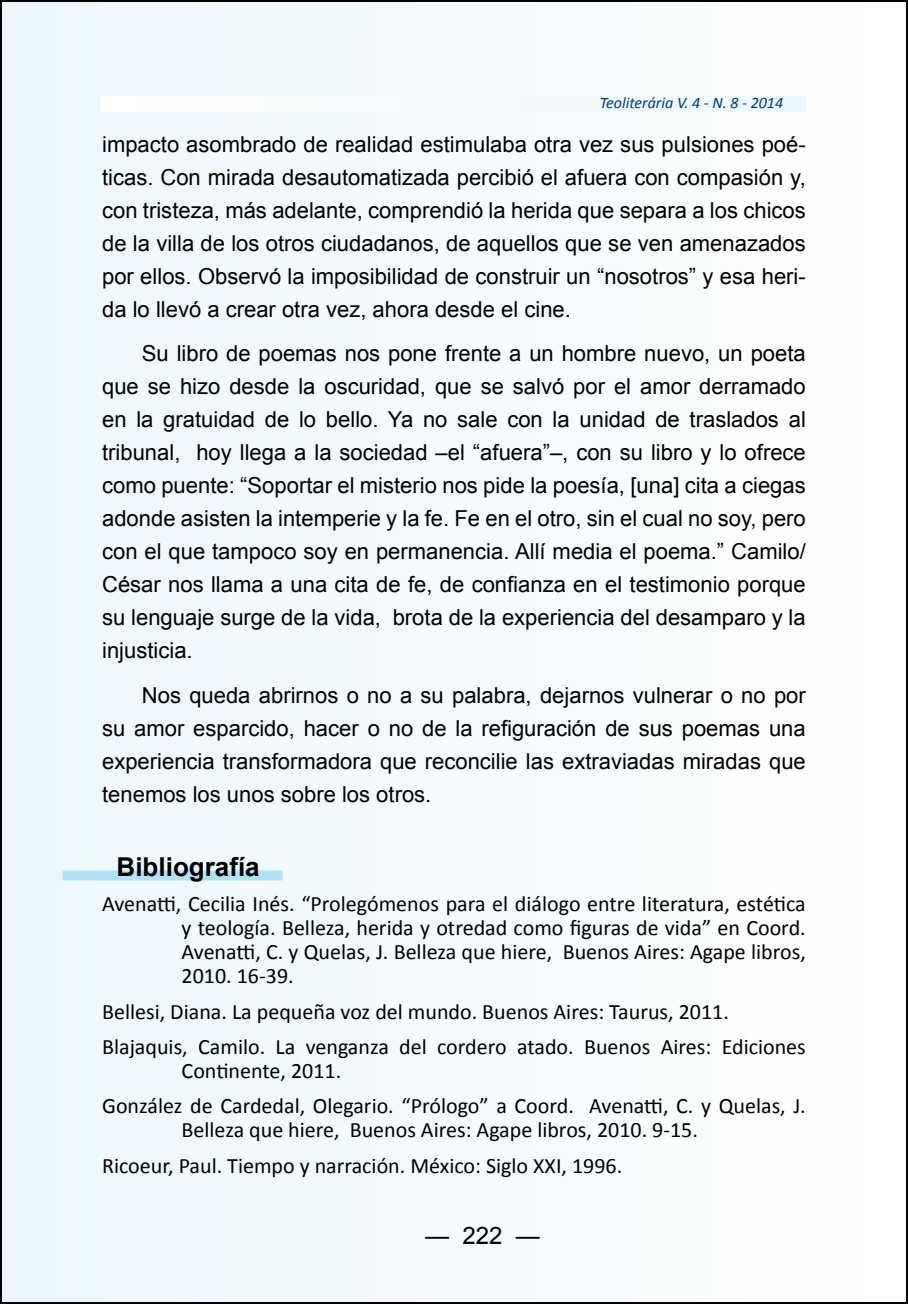
<style>
.page{position:relative;width:908px;height:1304px;background:#fff}
.page>*{position:absolute;margin:0;border:0;box-sizing:border-box;transform-origin:0 0}
.t1{font:700 26px "Arial";color:#000}
.t2{font:24px "Arial";color:#000}
.t3{font:22px/33px "Arial";color:#000;text-align:justify}
.t4{font:22px/24px "Calibri";color:#000}
.t5{font:italic 16px "Calibri";color:#003882}
</style>
<div class="page">
<div style="left:1px;top:1px;width:905px;height:1302px;background:#f5fbfe"></div>
<div style="left:62px;top:870px;width:220px;height:10px;background:#b3e2f6"></div>
<p class="t5" style="left:599px;top:93px;width:185px">Teoliterária V. 4 - N. 8 - 2014</p>
<p class="t3" style="left:102px;top:128px;width:704px">impacto asombrado de realidad estimulaba otra vez sus pulsiones poé&shy;ticas. Con mirada desautomatizada percibió el afuera con compasión y, con tristeza, más adelante, comprendió la herida que separa a los chicos de la villa de los otros ciudadanos, de aquellos que se ven amenazados por ellos. Observó la imposibilidad de construir un “nosotros” y esa heri&shy;da lo llevó a crear otra vez, ahora desde el cine.</p>
<p class="t3" style="left:102px;top:337px;width:705px;text-indent:40px">Su libro de poemas nos pone frente a un hombre nuevo, un poeta que se hizo desde la oscuridad, que se salvó por el amor derramado en la gratuidad de lo bello. Ya no sale con la unidad de traslados al tribunal, hoy llega a la sociedad –el “afuera”–, con su libro y lo ofrece como puente: “Soportar el misterio nos pide la poesía, [una] cita a ciegas adonde asisten la intemperie y la fe. Fe en el otro, sin el cual no soy, pero con el que tampoco soy en permanencia. Allí media el poema.” Camilo/ César nos llama a una cita de fe, de confianza en el testimonio porque su lenguaje surge de la vida, brota de la experiencia del desamparo y la injusticia.</p>
<p class="t3" style="left:102px;top:679px;width:704px;text-indent:40px">Nos queda abrirnos o no a su palabra, dejarnos vulnerar o no por su amor esparcido, hacer o no de la refiguración de sus poemas una experiencia transformadora que reconcilie las extraviadas miradas que tenemos los unos sobre los otros.</p>
<p class="t1" style="left:117px;top:850px;width:145px">Bibliografía</p>
<p class="t4" style="left:181px;top:891px;width:625px;text-align:justify;text-indent:-79px">Avenatti, Cecilia Inés. “Prolegómenos para el diálogo entre literatura, estética y teología. Belleza, herida y otredad como figuras de vida” en Coord.<br>Avenatti, C. y Quelas, J. Belleza que hiere, Buenos Aires: Agape libros, 2010. 16-39.</p>
<p class="t4" style="left:102px;top:993px;width:704px;line-height:35.4px">Bellesi, Diana. La pequeña voz del mundo. Buenos Aires: Taurus, 2011.<br>Blajaquis, Camilo. La venganza del cordero atado. Buenos Aires: Ediciones</p>
<p class="t4" style="left:102px;top:1052px;width:704px;line-height:35.4px;text-indent:79px">Continente, 2011.<br>González de Cardedal, Olegario. “Prólogo” a Coord. Avenatti, C. y Quelas, J.</p>
<p class="t4" style="left:102px;top:1111px;width:597px;line-height:35.4px;text-indent:79px">Belleza que hiere, Buenos Aires: Agape libros, 2010. 9-15.<br>Ricoeur, Paul. Tiempo y narración. México: Siglo XXI, 1996.</p>
<p class="t2" style="left:425px;top:1219px;width:116px">— 222 —</p>
</div>
